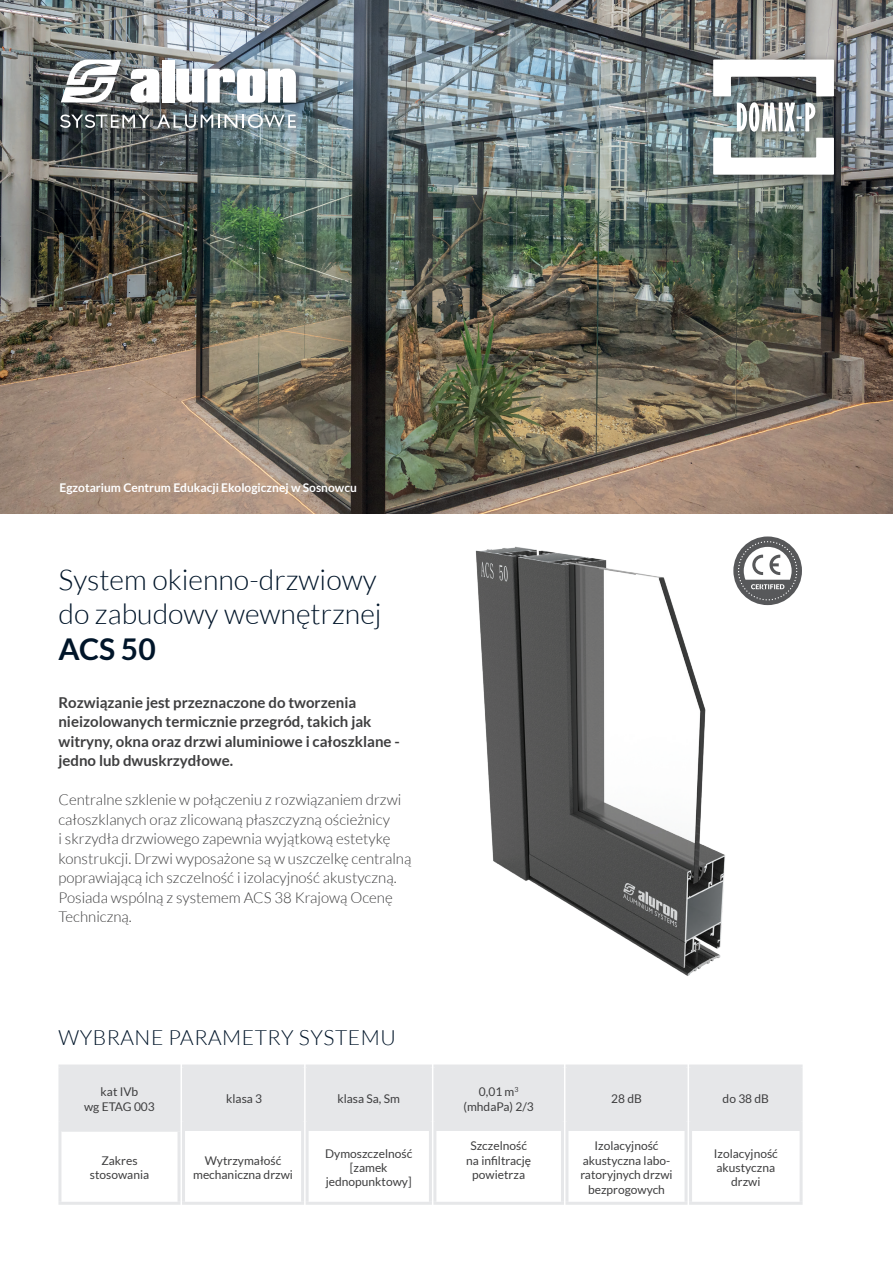
<style>
.page{position:relative;width:893px;height:1263px;background:#fff}
.page>*{position:absolute;margin:0;border:0;box-sizing:border-box;transform-origin:0 0}
.t1{font:700 30px "Lato";color:#001529}
.t2{font:300 28.5px "Lato";color:#001529}
.t3{font:300 21px "Lato";letter-spacing:.025em;color:#001529}
.t4{font:300 15px/19.5px "Lato";color:#3e3e3f}
.t5{font:700 15px/19.5px "Lato";color:#3e3e3f}
.t6{font:12px/14.4px "Lato";color:#3e3e3f;text-align:center}
.t7{font:700 12px "Lato";color:#fff}
</style>
<div class="page">
<img style="left:0;top:0;width:893px;height:513px">
<img style="left:475px;top:546px;width:327px;height:430px">
<svg style="left:733px;top:536px;width:69px;height:69px"></svg>
<svg style="left:738px;top:541px;width:59px;height:59px"></svg>
<div style="left:60px;top:1066px;width:119px;height:65px;background:#e6e7e9"></div>
<hr style="left:61px;top:1130px;width:120px;height:2px;background:#e6e7e9">
<hr style="left:58px;top:1064px;width:123px;height:3px;background:#e6e7e9">
<hr style="left:58px;top:1067px;width:3px;height:54px;background:#e6e7e9">
<svg style="left:58px;top:1121px;width:2px;height:10px"></svg>
<hr style="left:58px;top:1131px;width:3px;height:71px;background:#e6e7e9">
<hr style="left:178px;top:1132px;width:3px;height:70px;background:#e6e7e9">
<hr style="left:58px;top:1202px;width:123px;height:3px;background:#e6e7e9">
<hr style="left:182px;top:1064px;width:122px;height:3px;background:#e6e7e9">
<hr style="left:182px;top:1131px;width:3px;height:71px;background:#e6e7e9">
<hr style="left:301px;top:1131px;width:3px;height:71px;background:#e6e7e9">
<hr style="left:182px;top:1202px;width:122px;height:3px;background:#e6e7e9">
<hr style="left:306px;top:1064px;width:126px;height:3px;background:#e6e7e9">
<hr style="left:306px;top:1131px;width:3px;height:71px;background:#e6e7e9">
<hr style="left:429px;top:1131px;width:3px;height:71px;background:#e6e7e9">
<hr style="left:306px;top:1202px;width:126px;height:3px;background:#e6e7e9">
<hr style="left:433px;top:1064px;width:131px;height:3px;background:#e6e7e9">
<hr style="left:433px;top:1131px;width:3px;height:71px;background:#e6e7e9">
<hr style="left:561px;top:1131px;width:3px;height:71px;background:#e6e7e9">
<hr style="left:433px;top:1202px;width:131px;height:3px;background:#e6e7e9">
<hr style="left:565px;top:1064px;width:122px;height:3px;background:#e6e7e9">
<hr style="left:565px;top:1131px;width:3px;height:71px;background:#e6e7e9">
<hr style="left:684px;top:1131px;width:3px;height:71px;background:#e6e7e9">
<hr style="left:565px;top:1202px;width:122px;height:3px;background:#e6e7e9">
<hr style="left:689px;top:1064px;width:114px;height:3px;background:#e6e7e9">
<div style="left:179px;top:1066px;width:624px;height:65px;background:#e6e7e9"></div>
<hr style="left:689px;top:1131px;width:3px;height:71px;background:#e6e7e9">
<hr style="left:800px;top:1131px;width:3px;height:71px;background:#e6e7e9">
<hr style="left:689px;top:1202px;width:114px;height:3px;background:#e6e7e9">
<div style="left:55px;top:54px;width:254px;height:86px;background:#231f20;opacity:.55"></div>
<svg style="left:130px;top:69px;width:29px;height:34px"></svg>
<div style="left:162px;top:60px;width:12px;height:43px;background:#fff"></div>
<svg style="left:176px;top:69px;width:120px;height:34px"></svg>
<svg style="left:61px;top:60px;width:60px;height:43px"></svg>
<svg style="left:60px;top:114px;width:90px;height:14px"></svg>
<svg style="left:157px;top:114px;width:139px;height:14px"></svg>
<div style="left:707px;top:54px;width:139px;height:133px;background:#231f20;opacity:.55"></div>
<svg style="left:713px;top:138px;width:121px;height:37px"></svg>
<svg style="left:713px;top:60px;width:121px;height:36px"></svg>
<svg style="left:737px;top:102px;width:78px;height:30px"></svg>
<p class="t7" style="left:60px;top:481px;width:299px">Egzotarium Centrum Edukacji Ekologicznej w Sosnowcu</p>
<p class="t2" style="left:58px;top:564px;width:320px">System okienno-drzwiowy</p>
<p class="t2" style="left:58px;top:599px;width:325px">do zabudowy wewnętrznej</p>
<p class="t1" style="left:58px;top:632px;width:99px">ACS 50</p>
<p class="t5" style="left:58px;top:692px;width:343px">Rozwiązanie jest przeznaczone do tworzenia nieizolowanych termicznie przegród, takich jak witryny, okna oraz drzwi aluminiowe i całoszklane - jedno lub dwuskrzydłowe.</p>
<p class="t4" style="left:58px;top:790px;width:354px">Centralne szklenie w połączeniu z rozwiązaniem drzwi całoszklanych oraz zlicowaną płaszczyzną ościeżnicy<br>i skrzydła drzwiowego zapewnia wyjątkową estetykę konstrukcji. Drzwi wyposażone są w uszczelkę centralną poprawiającą ich szczelność i izolacyjność akustyczną.<br>Posiada wspólną z systemem ACS 38 Krajową Ocenę Techniczną.</p>
<p class="t3" style="left:58px;top:1026px;width:339px">WYBRANE PARAMETRY SYSTEMU</p>
<p class="t6" style="left:101px;top:1084px;width:39px">kat IVb</p>
<p class="t6" style="left:84px;top:1099px;width:72px">wg ETAG 003</p>
<p class="t6" style="left:101px;top:1153px;width:38px">Zakres</p>
<p class="t6" style="left:90px;top:1167px;width:61px">stosowania</p>
<p class="t6" style="left:226px;top:1092px;width:38px">klasa 3</p>
<p class="t6" style="left:337px;top:1092px;width:64px">klasa Sa, Sm</p>
<p class="t6" style="left:205px;top:1153px;width:78px">Wytrzymałość</p>
<p class="t6" style="left:193px;top:1167px;width:101px">mechaniczna drzwi</p>
<p class="t6" style="left:325px;top:1146px;width:89px">Dymoszczelność [zamek</p>
<p class="t6" style="left:326px;top:1175px;width:87px">jednopunktowy]</p>
<p class="t6" style="left:479px;top:1084px;width:41px">0,01 m<sup>3</sup></p>
<p class="t6" style="left:463px;top:1099px;width:72px">(mhdaPa) 2/3</p>
<p class="t6" style="left:470px;top:1139px;width:58px">Szczelność</p>
<p class="t6" style="left:466px;top:1153px;width:66px">na infiltrację</p>
<p class="t6" style="left:472px;top:1167px;width:54px">powietrza</p>
<p class="t6" style="left:611px;top:1092px;width:32px">28 dB</p>
<p class="t6" style="left:723px;top:1092px;width:48px">do 38 dB</p>
<p class="t6" style="left:580px;top:1139px;width:94px">Izolacyjność akustyczna labo&shy;ratoryjnych drzwi bezprogowych</p>
<p class="t6" style="left:714px;top:1146px;width:66px">Izolacyjność</p>
<p class="t6" style="left:716px;top:1160px;width:60px">akustyczna</p>
<p class="t6" style="left:731px;top:1175px;width:31px">drzwi</p>
</div>
